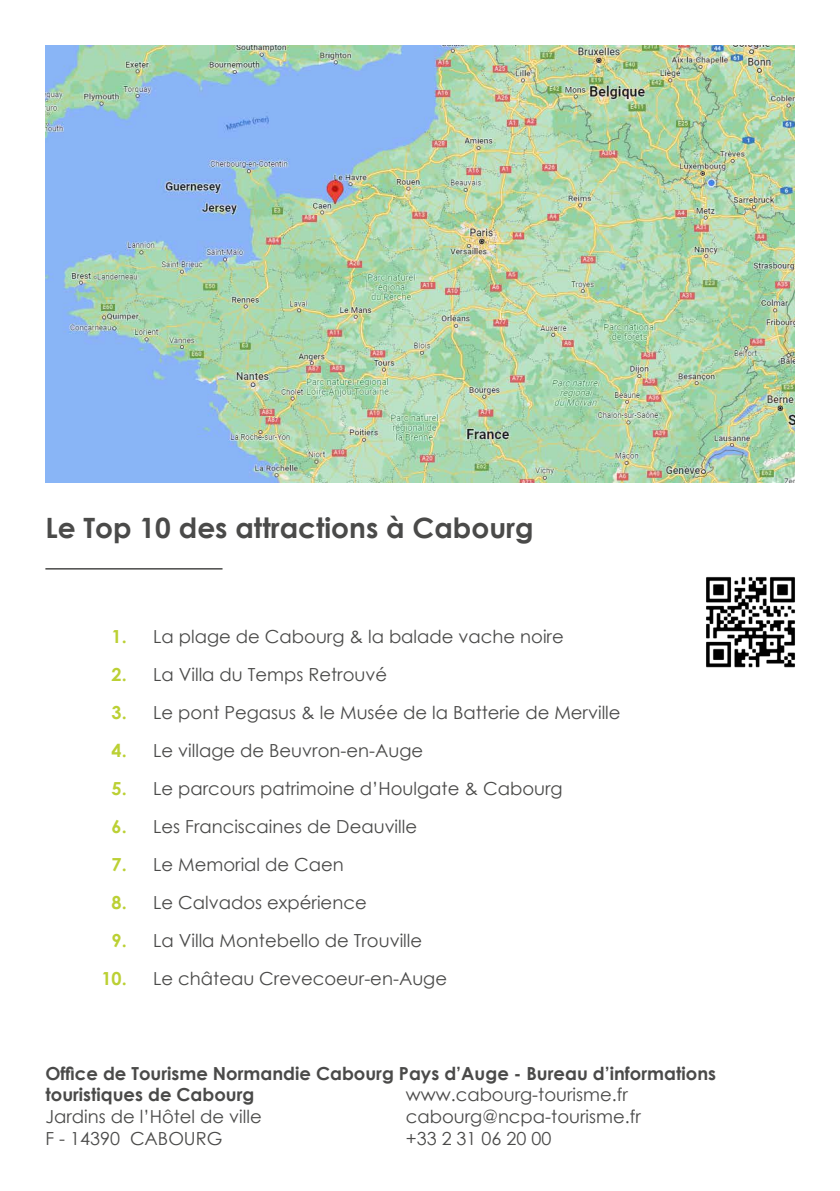
<style>
.page{position:relative;width:840px;height:1191px;background:#fff}
.page>*{position:absolute;margin:0;border:0;box-sizing:border-box;transform-origin:0 0}
.t1{font:700 28px "Century Gothic";color:#4a4a49}
.t2{font:18px/38px "Century Gothic";color:#4a4a49}
.t3{font:700 18px/21.6px "Century Gothic";color:#4a4a49}
.t4{font:700 18px/38px "Century Gothic";color:#bbd034;text-align:center}
</style>
<div class="page">
<hr style="left:45px;top:568px;width:177px;height:1px;background:#4a4a49">
<img style="left:45px;top:45px;width:749px;height:437px">
<img style="left:706px;top:576px;width:89px;height:92px">
<h1 class="t1" style="left:45px;top:506px;width:489px">Le Top 10 des attractions à Cabourg</h1>
<p class="t4" style="left:101px;top:616px;width:27px">1.<br>2.<br>3.<br>4.<br>5.<br>6.<br>7.<br>8.<br>9.<br>10.</p>
<p class="t2" style="left:153px;top:617px;width:468px">La plage de Cabourg &amp; la balade vache noire<br>La Villa du Temps Retrouvé<br>Le pont Pegasus &amp; le Musée de la Batterie de Merville Le village de Beuvron-en-Auge<br>Le parcours patrimoine d’Houlgate &amp; Cabourg<br>Les Franciscaines de Deauville<br>Le Memorial de Caen<br>Le Calvados expérience<br>La Villa Montebello de Trouville<br>Le château Crevecoeur-en-Auge</p>
<p class="t3" style="left:45px;top:1061px;width:671px">Office de Tourisme Normandie Cabourg Pays d’Auge - Bureau d’informations touristiques de Cabourg</p>
<p class="t2" style="left:405px;top:1075px;width:223px">www.cabourg-tourisme.fr</p>
<p class="t2" style="left:45px;top:1097px;width:218px">Jardins de l’Hôtel de ville</p>
<p class="t2" style="left:405px;top:1097px;width:236px">cabourg@ncpa-tourisme.fr</p>
<p class="t2" style="left:45px;top:1118px;width:178px">F - 14390 CABOURG</p>
<p class="t2" style="left:405px;top:1118px;width:147px">+33 2 31 06 20 00</p>
</div>
